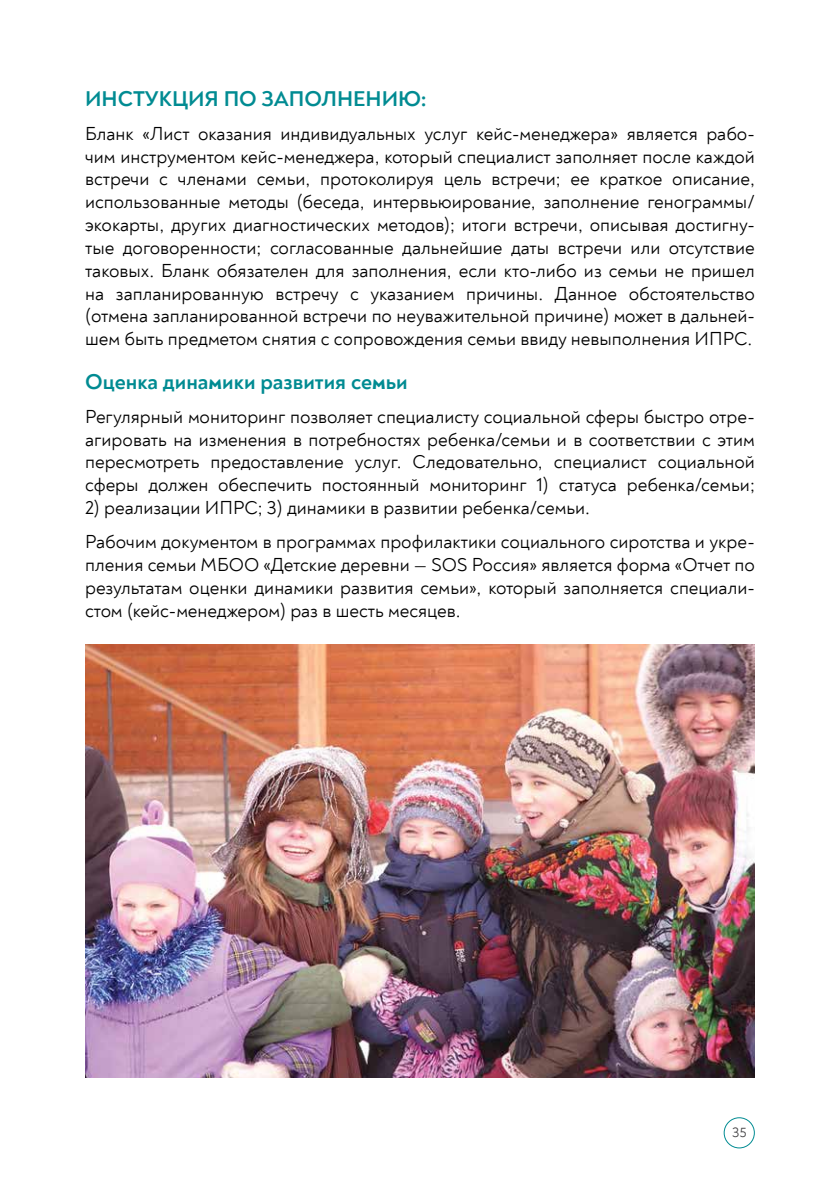
<style>
.page{position:relative;width:840px;height:1191px;background:#fff}
.page>*{position:absolute;margin:0;border:0;box-sizing:border-box;transform-origin:0 0}
.t1{font:700 22px "Noah";color:#008b92}
.t2{font:19px/22.8px "Noah";color:#000;text-align:justify}
.t3{font:14px "Noah";color:#414042}
</style>
<div class="page">
<div style="left:723px;top:1117px;width:31px;height:31px;border:1px solid #008b92;border-radius:50%"></div>
<img style="left:85px;top:645px;width:669px;height:432px">
<p class="t1" style="left:85px;top:84px;width:343px">ИНСТУКЦИЯ ПО ЗАПОЛНЕНИЮ:</p>
<p class="t2" style="left:85px;top:122px;width:670px">Бланк «Лист оказания индивидуальных услуг кейс-менеджера» является рабо&shy;чим инструментом кейс-менеджера, который специалист заполняет после каждой встречи с членами семьи, протоколируя цель встречи; ее краткое описание, использованные методы (беседа, интервьюирование, заполнение генограммы/ экокарты, других диагностических методов); итоги встречи, описывая достигну&shy;тые договоренности; согласованные дальнейшие даты встречи или отсутствие таковых. Бланк обязателен для заполнения, если кто-либо из семьи не пришел на запланированную встречу с указанием причины. Данное обстоятельство (отмена запланированной встречи по неуважительной причине) может в дальней&shy;шем быть предметом снятия с сопровождения семьи ввиду невыполнения ИПРС.</p>
<p class="t1" style="left:85px;top:367px;width:324px">Оценка динамики развития семьи</p>
<p class="t2" style="left:85px;top:405px;width:670px">Регулярный мониторинг позволяет специалисту социальной сферы быстро отре&shy;агировать на изменения в потребностях ребенка/семьи и в соответствии с этим пересмотреть предоставление услуг. Следовательно, специалист социальной сферы должен обеспечить постоянный мониторинг 1) статуса ребенка/семьи;</p>
<p class="t2" style="left:85px;top:490px;width:670px;line-height:34.2px">2) реализации ИПРС; 3) динамики в развитии ребенка/семьи.<br>Рабочим документом в программах профилактики социального сиротства и укре-</p>
<p class="t2" style="left:85px;top:553px;width:670px">пления семьи МБОО «Детские деревни — SOS Россия» является форма «Отчет по результатам оценки динамики развития семьи», который заполняется специали&shy;стом (кейс-менеджером) раз в шесть месяцев.</p>
<p class="t3" style="left:731px;top:1123px;width:16px">35</p>
</div>
